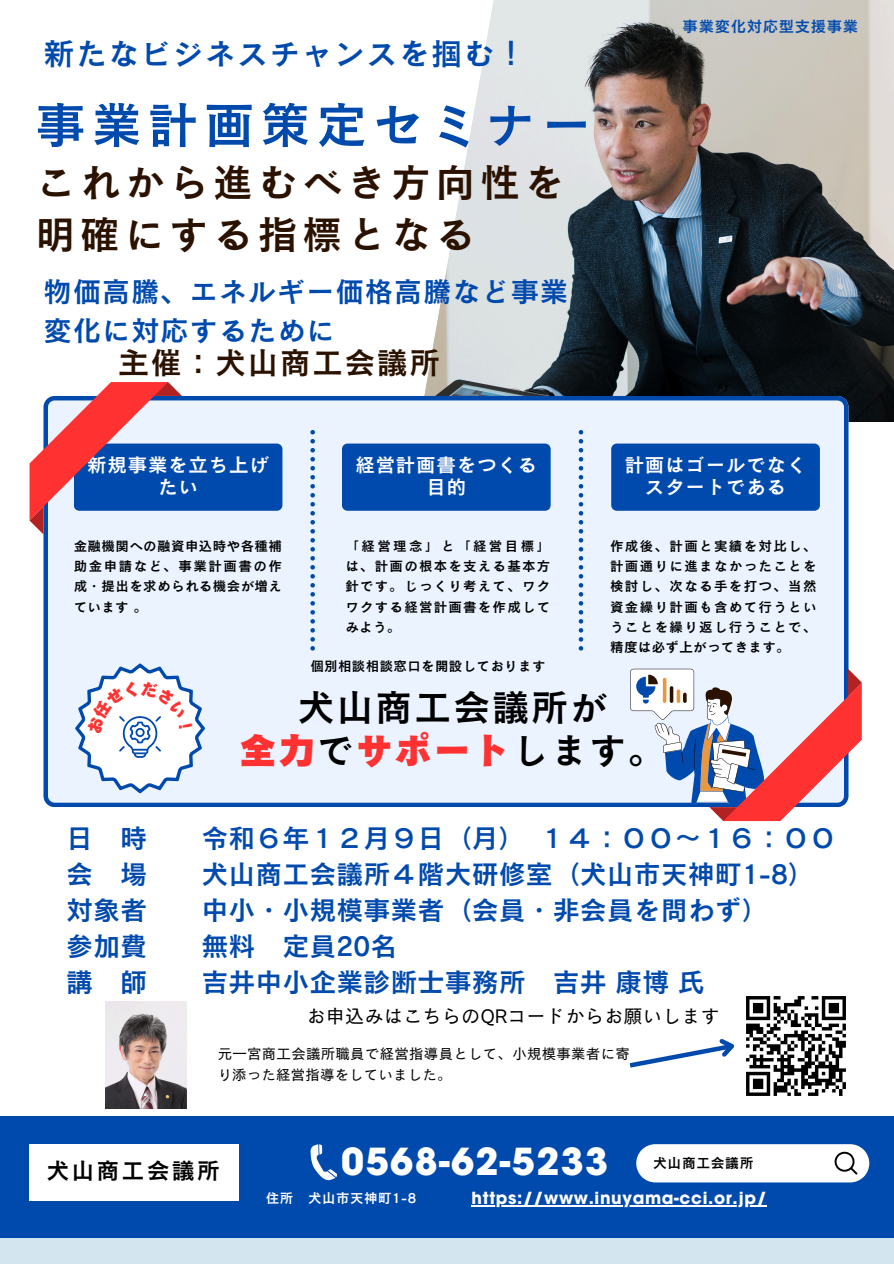
<style>
.page{position:relative;width:894px;height:1264px;background:#fff}
.page>*{position:absolute;margin:0;border:0;box-sizing:border-box;transform-origin:0 0}
.t1{font:50.4px "Canva Cezanne Pro N DB";letter-spacing:.115em;color:#004aad}
.t2{font:39.9px/51.8px "Canva Cezanne Pro N DB";letter-spacing:.115em;color:#2b1200}
.t3{font:37.5px/43.8px "Canva Cezanne Pro N DB";letter-spacing:.04em;color:#000;text-align:center}
.t4{font:700 37.2px "ITC Avant Garde Pro";letter-spacing:.04em;color:#fff}
.t5{font:31.05px "Canva Cezanne Pro N DB";letter-spacing:.04em;color:#004aad}
.t6{font:31.05px "Canva Cezanne Pro N DB";letter-spacing:.04em;color:#2b1200}
.t7{font:28.5px/39.3px "Canva Cezanne Pro N DB";letter-spacing:.025em;color:#004aad}
.t8{font:27px "Canva Cezanne Pro N DB";color:#004aad}
.t9{font:23.1px "Canva Cezanne Pro N DB";color:#000}
.t10{font:19.5px/22.5px "Canva Cezanne Pro N DB";letter-spacing:.04em;color:#fff;text-align:center}
.t11{font:19.05px "Canva Cezanne Pro N M";letter-spacing:.015em;color:#000}
.t12{font:700 16.65px "ITC Avant Garde Pro";letter-spacing:.04em;color:#fff}
.t13{font:15.45px "Canva Cezanne Pro N DB";letter-spacing:.04em;color:#004aad}
.t14{font:14.4px/20.4px "Canva Cezanne Pro N M";letter-spacing:.02em;color:#000}
.t15{font:13.8px "Canva Cezanne Pro N DB";color:#000}
.t16{font:13.5px/20.2px "Canva Cezanne Pro N DB";letter-spacing:.09em;color:#000;text-align:justify}
.t17{font:13.5px "Canva Cezanne Pro N DB";letter-spacing:.025em;color:#000}
.t18{font:13.5px "Canva Cezanne Pro N DB";letter-spacing:.04em;color:#fff}
.s1{font-family:"Canva Cezanne Pro N EB";color:#ff3131}
</style>
<div class="page">
<div style="left:0;top:1116px;width:893px;height:147px;background:#004aad"></div>
<div style="left:0;top:1238px;width:893px;height:25px;background:#d3e6ef"></div>
<svg style="left:310px;top:1144px;width:27px;height:36px"></svg>
<svg style="left:636px;top:1144px;width:233px;height:38px"></svg>
<div style="left:30px;top:1144px;width:208px;height:56px;background:#fff"></div>
<img style="left:502px;top:0;width:391px;height:422px">
<svg style="left:29px;top:0;width:473px;height:482px"></svg>
<div style="left:43px;top:396px;width:805px;height:410px;background:#eaf3ff"></div>
<svg style="left:310px;top:430px;width:5px;height:220px"></svg>
<svg style="left:578px;top:430px;width:5px;height:220px"></svg>
<div style="left:611px;top:443px;width:208px;height:68px;background:#004aad"></div>
<div style="left:342px;top:443px;width:208px;height:68px;background:#004aad"></div>
<svg style="left:30px;top:382px;width:252px;height:152px"></svg>
<svg style="left:630px;top:668px;width:231px;height:153px"></svg>
<img style="left:746px;top:996px;width:100px;height:100px">
<svg style="left:629px;top:1039px;width:105px;height:29px"></svg>
<img style="left:106px;top:1001px;width:81px;height:107px">
<hr style="left:471px;top:1205px;width:296px;height:1px;background:#fff">
<svg style="left:75px;top:663px;width:130px;height:130px"></svg>
<p class="t5" style="left:43px;top:37px;width:484px">新たなビジネスチャンスを掴む！</p>
<h1 class="t1" style="left:35px;top:99px;width:557px">事業計画策定セミナー</h1>
<h1 class="t2" style="left:35px;top:156px;width:530px">これから進むべき方向性を明確にする指標となる</h1>
<p class="t7" style="left:43px;top:271px;width:526px">物価高騰、エネルギー価格高騰など事業変化に対応するために</p>
<p class="t6" style="left:118px;top:347px;width:323px">主催：犬山商工会議所</p>
<p class="t13" style="left:682px;top:18px;width:177px">事業変化対応型支援事業</p>
<p class="t10" style="left:87px;top:453px;width:183px">新規事業を立ち上げたい</p>
<p class="t10" style="left:624px;top:453px;width:183px">計画はゴールでなくスタートである</p>
<h2 class="t10" style="left:355px;top:453px;width:183px">経営計画書をつくる目的</h2>
<p class="t16" style="left:74px;top:535px;width:210px">金融機関への融資申込時や各種補助金申請など、事業計画書の作成・提出を求められる機会が増えています。</p>
<p class="t16" style="left:610px;top:535px;width:208px">作成後、計画と実績を対比し、計画通りに進まなかったことを検討し、次なる手を打つ、当然資金繰り計画も含めて行うということを繰り返し行うことで、精度は必ず上がってきます。</p>
<p class="t16" style="left:345px;top:535px;width:206px;text-align:left">「経営理念」と「経営目標」は、計画の根本を支える基本方針です。じっくり考えて、ワクワクする経営計画書を作成してみよう。</p>
<p class="t17" style="left:310px;top:659px;width:236px">個別相談相談窓口を開設しております</p>
<h1 class="t3" style="left:239px;top:684px;width:428px">犬山商工会議所が<br><span class="s1">全力</span>で<span class="s1">サポート</span>します。</h1>
<h4 class="t8" style="left:66px;top:824px;width:19px">日</h4>
<h4 class="t8" style="left:120px;top:824px;width:28px">時</h4>
<h4 class="t8" style="left:201px;top:824px;width:636px">令和６年１２月９日（月）１４：００～１６：００</h4>
<h4 class="t8" style="left:66px;top:860px;width:83px">会 場</h4>
<h4 class="t8" style="left:201px;top:860px;width:615px">犬山商工会議所４階大研修室（犬山市天神町1-8）</h4>
<h4 class="t8" style="left:66px;top:896px;width:83px">対象者</h4>
<h4 class="t8" style="left:201px;top:896px;width:569px">中小・小規模事業者（会員・非会員を問わず）</h4>
<h4 class="t8" style="left:66px;top:932px;width:83px">参加費</h4>
<h4 class="t8" style="left:201px;top:932px;width:197px">無料 定員20名</h4>
<h4 class="t8" style="left:66px;top:968px;width:83px">講 師</h4>
<h4 class="t8" style="left:201px;top:968px;width:502px">吉井中小企業診断士事務所 吉井康博氏</h4>
<p class="t11" style="left:306px;top:1006px;width:414px">お申込みはこちらのQRコードからお願いします</p>
<p class="t14" style="left:218px;top:1043px;width:413px">元一宮商工会議所職員で経営指導員として、小規模事業者に寄り添った経営指導をしていました。</p>
<h5 class="t9" style="left:46px;top:1159px;width:175px">犬山商工会議所</h5>
<p class="t4" style="left:341px;top:1147px;width:268px">0568-62-5233</p>
<h3 class="t15" style="left:653px;top:1155px;width:102px">犬山商工会議所</h3>
<p class="t18" style="left:266px;top:1190px;width:152px">住所 犬山市天神町1-8</p>
<p class="t12" style="left:471px;top:1191px;width:296px">https://www.inuyama-cci.or.jp/</p>
</div>
